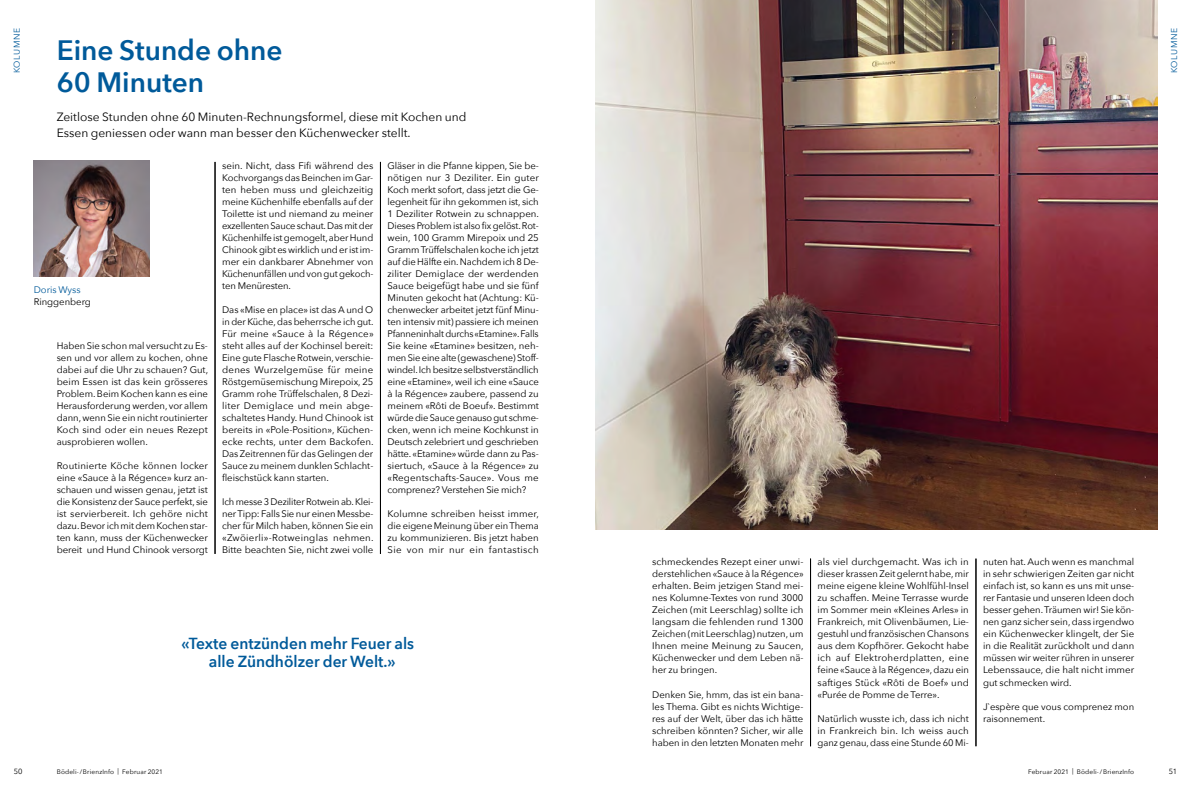
<style>
.page{position:relative;width:1191px;height:794px;background:#fff}
.page>*{position:absolute;margin:0;border:0;box-sizing:border-box;transform-origin:0 0}
.t1{font:600 28px/32px "Avenir Next";color:#005a9a}
.t2{font:600 16px/18px "Avenir Next";color:#005a9a;text-align:center}
.t3{font:12px/16px "Avenir Next";color:#000}
.t4{font:9.5px/12px "Avenir Next";color:#000;text-align:justify}
.t5{font:9.5px "Avenir Next";color:#005a9a}
.t6{font:8.5px "Avenir Next";letter-spacing:.065em;color:#005a9a}
.t7{font:7.5px "Avenir Next";color:#000}
.t8{font:6.5px "Avenir Next";letter-spacing:.02em;color:#000}
</style>
<div class="page">
<hr style="left:215px;top:162px;width:1px;height:392px;background:#000">
<hr style="left:380px;top:162px;width:1px;height:392px;background:#000">
<img style="left:34px;top:161px;width:116px;height:116px">
<img style="left:595px;top:0;width:562px;height:529px">
<hr style="left:810px;top:558px;width:1px;height:188px;background:#000">
<hr style="left:975px;top:558px;width:1px;height:188px;background:#000">
<p class="t6" style="left:10px;top:73px;width:46px;rotate:-90deg">KOLUMNE</p>
<h1 class="t1" style="left:57px;top:34px;width:227px">Eine Stunde ohne<br>60 Minuten</h1>
<p class="t3" style="left:57px;top:108px;width:411px">Zeitlose Stunden ohne 60 Minuten-Rechnungsformel, diese mit Kochen und<br>Essen geniessen oder wann man besser den Küchenwecker stellt.</p>
<p class="t5" style="left:34px;top:281px;width:48px">Doris Wyss</p>
<p class="t4" style="left:34px;top:295px;width:59px">Ringgenberg</p>
<p class="t4" style="left:57px;top:339px;width:153px">Haben Sie schon mal versucht zu Es&shy;sen und vor allem zu kochen, ohne dabei auf die Uhr zu schauen? Gut, beim Essen ist das kein grösseres Problem. Beim Kochen kann es eine Herausforderung werden, vor allem dann, wenn Sie ein nicht routinierter Koch sind oder ein neues Rezept ausprobieren wollen.</p>
<p class="t4" style="left:57px;top:459px;width:153px">Routinierte Köche können locker eine «Sauce à la Régence» kurz an&shy;schauen und wissen genau, jetzt ist die Konsistenz der Sauce perfekt, sie ist servierbereit. Ich gehöre nicht dazu. Bevor ich mit dem Kochen star&shy;ten kann, muss der Küchenwecker bereit und Hund Chinook versorgt</p>
<p class="t4" style="left:222px;top:159px;width:153px">sein. Nicht, dass Fifi während des Kochvorgangs das Beinchen im Gar&shy;ten heben muss und gleichzeitig meine Küchenhilfe ebenfalls auf der Toilette ist und niemand zu meiner exzellenten Sauce schaut. Das mit der Küchenhilfe ist gemogelt, aber Hund Chinook gibt es wirklich und er ist im&shy;mer ein dankbarer Abnehmer von Küchenunfällen und von gut gekoch&shy;ten Menüresten.</p>
<p class="t4" style="left:222px;top:303px;width:153px">Das «Mise en place» ist das A und O in der Küche, das beherrsche ich gut.<br>Für meine «Sauce à la Régence» steht alles auf der Kochinsel bereit:<br>Eine gute Flasche Rotwein, verschie&shy;denes Wurzelgemüse für meine Röstgemüsemischung Mirepoix, 25<br>Gramm rohe Trüffelschalen, 8 Dezi&shy;liter Demiglace und mein abge&shy;schaltetes Handy. Hund Chinook ist bereits in «Pole-Position», Küchen&shy;ecke rechts, unter dem Backofen.<br>Das Zeitrennen für das Gelingen der Sauce zu meinem dunklen Schlacht&shy;fleischstück kann starten.</p>
<p class="t4" style="left:222px;top:495px;width:153px">Ich messe 3 Deziliter Rotwein ab. Klei&shy;ner Tipp: Falls Sie nur einen Messbe&shy;cher für Milch haben, können Sie ein «Zwöierli»-Rotweinglas nehmen.<br>Bitte beachten Sie, nicht zwei volle</p>
<p class="t4" style="left:387px;top:159px;width:153px">Gläser in die Pfanne kippen, Sie be&shy;nötigen nur 3 Deziliter. Ein guter Koch merkt sofort, dass jetzt die Ge&shy;legenheit für ihn gekommen ist, sich 1 Deziliter Rotwein zu schnappen.<br>Dieses Problem ist also fix gelöst. Rot&shy;wein, 100 Gramm Mirepoix und 25<br>Gramm Trüffelschalen koche ich jetzt auf die Hälfte ein. Nachdem ich 8 De&shy;ziliter Demiglace der werdenden Sauce beigefügt habe und sie fünf Minuten gekocht hat (Achtung: Kü&shy;chenwecker arbeitet jetzt fünf Minu&shy;ten intensiv mit) passiere ich meinen Pfanneninhalt durchs «Etamine». Falls Sie keine «Etamine» besitzen, neh&shy;men Sie eine alte (gewaschene) Stoff&shy;windel. Ich besitze selbstverständlich eine «Etamine», weil ich eine «Sauce à la Régence» zaubere, passend zu meinem «Rôti de Boeuf». Bestimmt würde die Sauce genauso gut schme&shy;cken, wenn ich meine Kochkunst in Deutsch zelebriert und geschrieben hätte. «Etamine» würde dann zu Pas&shy;siertuch, «Sauce à la Régence» zu «Regentschafts-Sauce». Vous me comprenez? Verstehen Sie mich?</p>
<p class="t4" style="left:387px;top:507px;width:153px">Kolumne schreiben heisst immer, die eigene Meinung über ein Thema zu kommunizieren. Bis jetzt haben Sie von mir nur ein fantastisch</p>
<h2 class="t2" style="left:181px;top:634px;width:234px">«Texte entzünden mehr Feuer als alle Zündhölzer der Welt.»</h2>
<p class="t7" style="left:14px;top:764px;width:10px">50</p>
<p class="t8" style="left:57px;top:766px;width:108px">Bödeli-/BrienzInfo | Februar 2021</p>
<p class="t6" style="left:1167px;top:73px;width:46px;rotate:-90deg">KOLUMNE</p>
<p class="t4" style="left:652px;top:555px;width:153px">schmeckendes Rezept einer unwi&shy;derstehlichen «Sauce à la Régence» erhalten. Beim jetzigen Stand mei&shy;nes Kolumne-Textes von rund 3000<br>Zeichen (mit Leerschlag) sollte ich langsam die fehlenden rund 1300<br>Zeichen (mit Leerschlag) nutzen, um Ihnen meine Meinung zu Saucen, Küchenwecker und dem Leben nä&shy;her zu bringen.</p>
<p class="t4" style="left:652px;top:688px;width:153px">Denken Sie, hmm, das ist ein bana&shy;les Thema. Gibt es nichts Wichtige&shy;res auf der Welt, über das ich hätte schreiben könnten? Sicher, wir alle haben in den letzten Monaten mehr</p>
<p class="t4" style="left:817px;top:555px;width:153px">als viel durchgemacht. Was ich in dieser krassen Zeit gelernt habe, mir meine eigene kleine Wohlfühl-Insel zu schaffen. Meine Terrasse wurde im Sommer mein «Kleines Arles» in Frankreich, mit Olivenbäumen, Lie&shy;gestuhl und französischen Chansons aus dem Kopfhörer. Gekocht habe ich auf Elektroherdplatten, eine feine «Sauce à la Régence», dazu ein saftiges Stück «Rôti de Boef» und «Purée de Pomme de Terre».</p>
<p class="t4" style="left:817px;top:712px;width:153px">Natürlich wusste ich, dass ich nicht in Frankreich bin. Ich weiss auch ganz genau, dass eine Stunde 60 Mi-</p>
<p class="t4" style="left:983px;top:555px;width:153px">nuten hat. Auch wenn es manchmal in sehr schwierigen Zeiten gar nicht einfach ist, so kann es uns mit unse&shy;rer Fantasie und unseren Ideen doch besser gehen. Träumen wir! Sie kön&shy;nen ganz sicher sein, dass irgendwo ein Küchenwecker klingelt, der Sie in die Realität zurückholt und dann müssen wir weiter rühren in unserer Lebenssauce, die halt nicht immer gut schmecken wird.</p>
<p class="t4" style="left:983px;top:700px;width:153px">J`espère que vous comprenez mon raisonnement.</p>
<p class="t8" style="left:1028px;top:766px;width:108px">Februar 2021 | Bödeli-/BrienzInfo</p>
<p class="t7" style="left:1168px;top:764px;width:10px">51</p>
</div>
